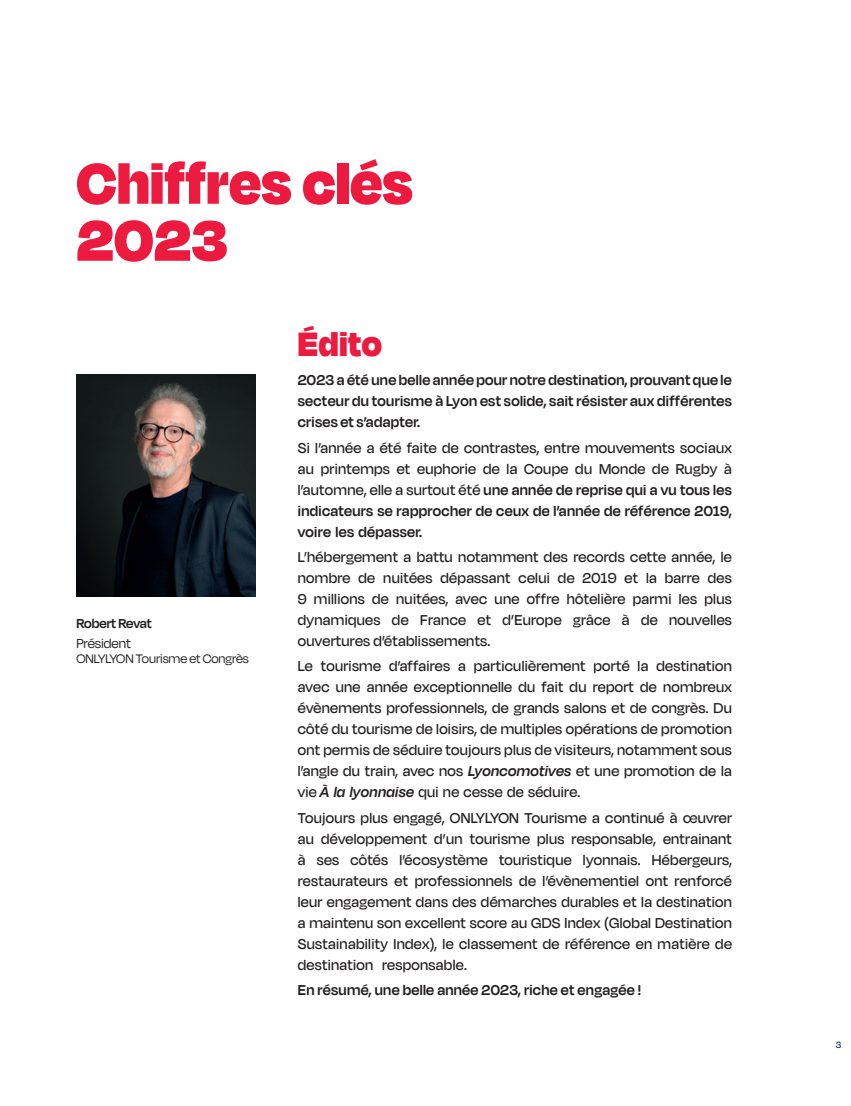
<style>
.page{position:relative;width:851px;height:1106px;background:#fff}
.page>*{position:absolute;margin:0;border:0;box-sizing:border-box;transform-origin:0 0}
.TITRE_Partie{font:900 66px/57px "Degular Display";letter-spacing:.01em;color:#ed1a40}
.Texte_10_pt{font:900 39px "Degular Display";letter-spacing:.02em;color:#ed1a40}
.Texte_10_pt-2{font:500 16.5px/21px "Degular Display";letter-spacing:.02em;color:#231f20;text-align:justify}
.Texte_10_pt-3{font:600 16.5px/21px "Degular Display";letter-spacing:.02em;color:#231f20;text-align:justify}
.Chapeau{font:600 15px "Degular Display";color:#231f20}
.Chapeau-2{font:15px "Degular Display";color:#231f20}
.Chapeau-3{font:14.25px "Degular Display";color:#231f20}
.t1{font:500 10.5px "Degular Display";color:#002c58}
.s1{font-weight:600}
.s2{font-weight:600;font-style:italic}
</style>
<div class="page">
<img style="left:76px;top:374px;width:180px;height:222px">
<p class="TITRE_Partie" style="left:77px;top:152px;width:337px">Chiffres clés<br>2023</p>
<p class="Chapeau" style="left:76px;top:615px;width:77px">Robert Revat</p>
<p class="Chapeau-2" style="left:76px;top:635px;width:56px">Président</p>
<p class="Chapeau-3" style="left:76px;top:650px;width:174px">ONLYLYON Tourisme et Congrès</p>
<p class="Texte_10_pt" style="left:298px;top:320px;width:85px">Édito</p>
<p class="Texte_10_pt-3" style="left:298px;top:369px;width:435px">2023 a été une belle année pour notre destination, prouvant que le secteur du tourisme à Lyon est solide, sait résister aux différentes crises et s’adapter.</p>
<p class="Texte_10_pt-2" style="left:298px;top:436px;width:435px">Si l’année a été faite de contrastes, entre mouvements sociaux au printemps et euphorie de la Coupe du Monde de Rugby à l’automne, elle a surtout été <span class="s1">une année de reprise qui a vu tous les indicateurs se rapprocher de ceux de l’année de référence 2019, voire les dépasser.</span></p>
<p class="Texte_10_pt-2" style="left:298px;top:546px;width:435px">L’hébergement a battu notamment des records cette année, le nombre de nuitées dépassant celui de 2019 et la barre des 9 millions de nuitées, avec une offre hôtelière parmi les plus dynamiques de France et d’Europe grâce à de nouvelles ouvertures d’établissements.</p>
<p class="Texte_10_pt-2" style="left:298px;top:655px;width:435px">Le tourisme d’affaires a particulièrement porté la destination avec une année exceptionnelle du fait du report de nombreux évènements professionnels, de grands salons et de congrès. Du côté du tourisme de loisirs, de multiples opérations de promotion ont permis de séduire toujours plus de visiteurs, notamment sous l’angle du train, avec nos <span class="s2">Lyoncomotives</span> et une promotion de la vie <span class="s2">À la lyonnaise</span> qui ne cesse de séduire.</p>
<p class="Texte_10_pt-2" style="left:298px;top:806px;width:435px">Toujours plus engagé, ONLYLYON Tourisme a continué à œuvrer au développement d’un tourisme plus responsable, entrainant à ses côtés l’écosystème touristique lyonnais. Hébergeurs, restaurateurs et professionnels de l’évènementiel ont renforcé leur engagement dans des démarches durables et la destination a maintenu son excellent score au GDS Index (Global Destination Sustainability Index), le classement de référence en matière de destination responsable.</p>
<p class="Texte_10_pt-3" style="left:298px;top:978px;width:345px">En résumé, une belle année 2023, riche et engagée !</p>
<p class="t1" style="left:835px;top:1038px;width:7px">3</p>
</div>
